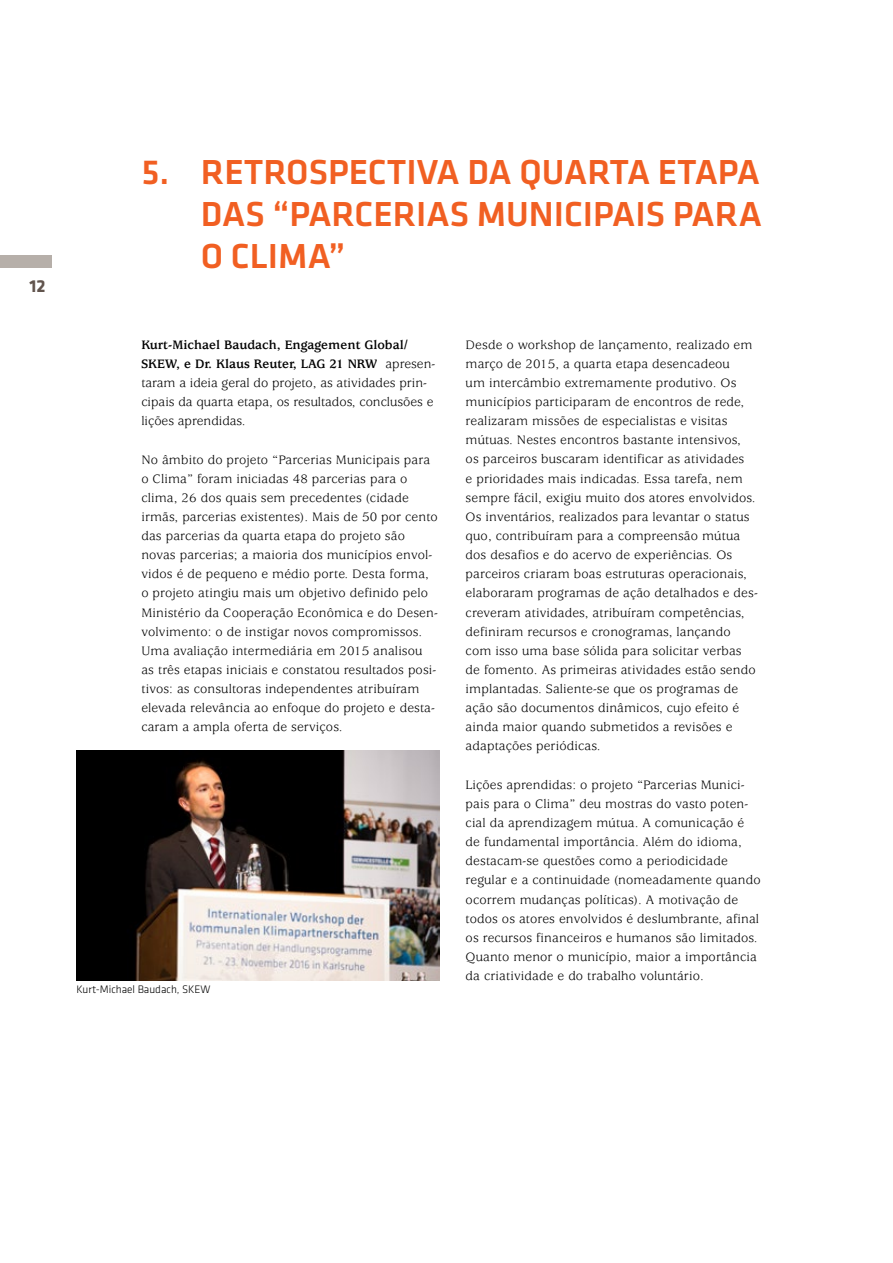
<style>
.page{position:relative;width:893px;height:1263px;background:#fff}
.page>*{position:absolute;margin:0;border:0;box-sizing:border-box;transform-origin:0 0}
.t1{font:500 36px/42px "Klavika Basic";color:#f15f22;text-align:justify}
.t2{font:700 18px "Klavika Basic";color:#61544d}
.t3{font:13.5px/19.2px "Usherwood Std";letter-spacing:.01em;color:#000}
.t4{font:300 11.25px "Klavika Basic";color:#000}
.s1{font-weight:700}
</style>
<div class="page">
<div style="left:0;top:255px;width:51px;height:13px;background:#b6afa9"></div>
<img style="left:77px;top:750px;width:363px;height:230px">
<h2 class="t2" style="left:29px;top:273px;width:18px">12</h2>
<h1 class="t1" style="left:201px;top:150px;width:562px;text-indent:-60px">5. RETROSPECTIVA DA QUARTA ETAPA DAS “PARCERIAS MUNICIPAIS PARA O CLIMA”</h1>
<p class="t3" style="left:141px;top:335px;width:295px"><span class="s1">Kurt-Michael Baudach, Engagement Global/ SKEW, e Dr. Klaus Reuter, LAG 21 NRW</span> apresen&shy;taram a ideia geral do projeto, as atividades prin&shy;cipais da quarta etapa, os resultados, conclusões e lições aprendidas.</p>
<p class="t3" style="left:141px;top:450px;width:298px">No âmbito do projeto “Parcerias Municipais para o Clima” foram iniciadas 48 parcerias para o clima, 26 dos quais sem precedentes (cidade irmãs, parcerias existentes). Mais de 50 por cento das parcerias da quarta etapa do projeto são novas parcerias; a maioria dos municípios envol&shy;vidos é de pequeno e médio porte. Desta forma, o projeto atingiu mais um objetivo definido pelo Ministério da Cooperação Econômica e do Desen&shy;volvimento: o de instigar novos compromissos.<br>Uma avaliação intermediária em 2015 analisou as três etapas iniciais e constatou resultados posi&shy;tivos: as consultoras independentes atribuíram elevada relevância ao enfoque do projeto e desta&shy;caram a ampla oferta de serviços.</p>
<p class="t4" style="left:77px;top:983px;width:136px">Kurt-Michael Baudach, SKEW</p>
<p class="t3" style="left:466px;top:335px;width:294px">Desde o workshop de lançamento, realizado em março de 2015, a quarta etapa desencadeou<br>um intercâmbio extremamente produtivo. Os municípios participaram de encontros de rede, realizaram missões de especialistas e visitas mútuas. Nestes encontros bastante intensivos,<br>os parceiros buscaram identificar as atividades<br>e prioridades mais indicadas. Essa tarefa, nem sempre fácil, exigiu muito dos atores envolvidos.<br>Os inventários, realizados para levantar o status quo, contribuíram para a compreensão mútua dos desafios e do acervo de experiências. Os parceiros criaram boas estruturas operacionais, elaboraram programas de ação detalhados e des&shy;creveram atividades, atribuíram competências, definiram recursos e cronogramas, lançando com isso uma base sólida para solicitar verbas de fomento. As primeiras atividades estão sendo implantadas. Saliente-se que os programas de ação são documentos dinâmicos, cujo efeito é ainda maior quando submetidos a revisões e adaptações periódicas.</p>
<p class="t3" style="left:466px;top:775px;width:296px">Lições aprendidas: o projeto “Parcerias Munici&shy;pais para o Clima” deu mostras do vasto poten&shy;cial da aprendizagem mútua. A comunicação é de fundamental importância. Além do idioma, destacam-se questões como a periodicidade regular e a continuidade (nomeadamente quando ocorrem mudanças políticas). A motivação de todos os atores envolvidos é deslumbrante, afinal os recursos financeiros e humanos são limitados.<br>Quanto menor o município, maior a importância da criatividade e do trabalho voluntário.</p>
</div>
